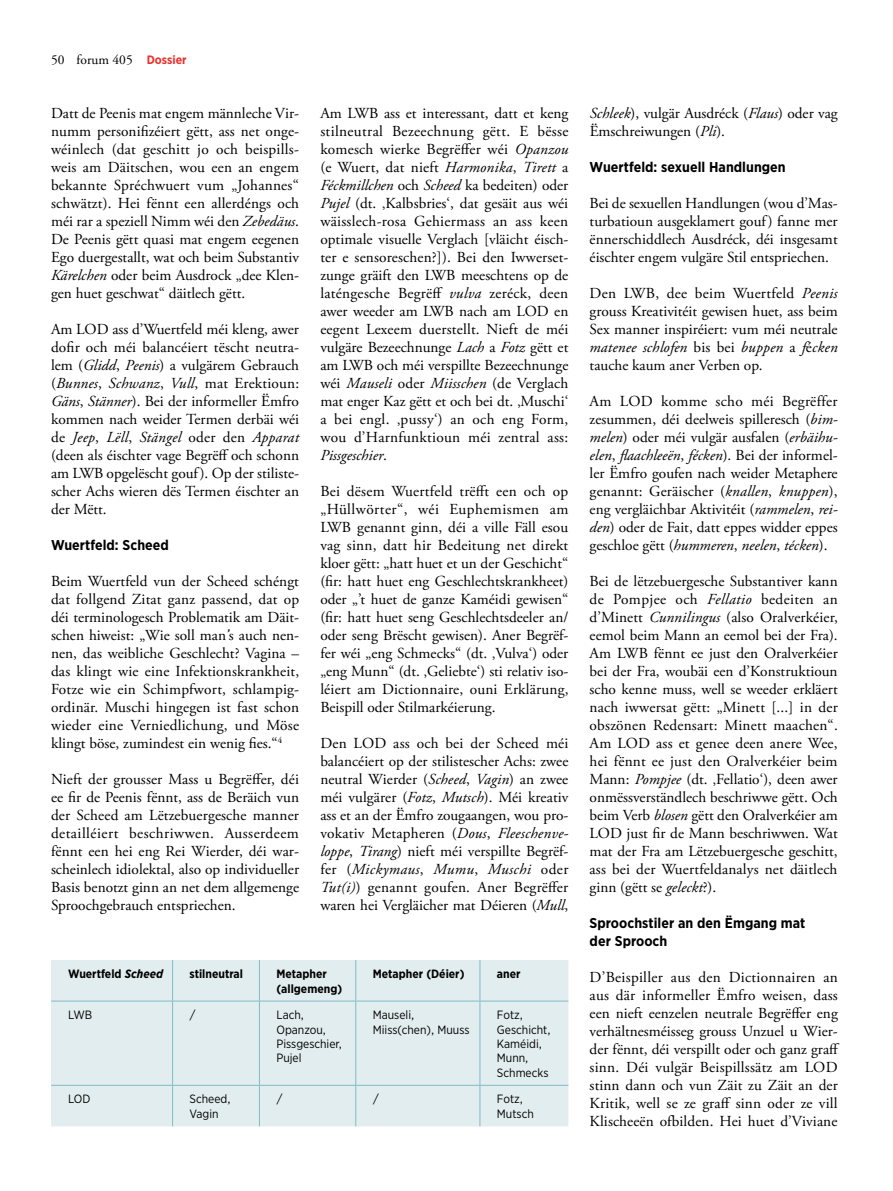
<style>
.page{position:relative;width:893px;height:1191px;background:#fff}
.page>*{position:absolute;margin:0;border:0;box-sizing:border-box;transform-origin:0 0}
.t1{font:15.3px/18px "Adobe Garamond Pro";color:#000;text-align:justify}
.t2{font:700 14.25px/18px "Gotham Narrow";letter-spacing:.005em;color:#000}
.t3{font:13.5px "Adobe Garamond Pro";color:#000}
.t4{font:12px/14.4px "Gotham Narrow";color:#000}
.t5{font:700 12px/14.4px "Gotham Narrow";color:#000}
.s1{font-family:"Gotham Narrow";font-weight:700;font-size:12.15px;color:#ee312d}
.s2{font-style:italic}
.s3{font-family:"PT Sans";font-style:italic}
</style>
<div class="page">
<div style="left:51px;top:960px;width:517px;height:166px;background:#e2edef"></div>
<hr style="left:172px;top:960px;width:1px;height:40px;background:#7ebcc6">
<hr style="left:259px;top:960px;width:1px;height:40px;background:#7ebcc6">
<hr style="left:355px;top:960px;width:1px;height:40px;background:#7ebcc6">
<hr style="left:480px;top:960px;width:1px;height:40px;background:#7ebcc6">
<hr style="left:51px;top:1000px;width:122px;height:1px;background:#7ebcc6">
<hr style="left:173px;top:1000px;width:86px;height:1px;background:#7ebcc6">
<hr style="left:172px;top:1001px;width:1px;height:84px;background:#7ebcc6">
<hr style="left:259px;top:1000px;width:97px;height:1px;background:#7ebcc6">
<hr style="left:259px;top:1001px;width:1px;height:84px;background:#7ebcc6">
<hr style="left:356px;top:1000px;width:124px;height:1px;background:#7ebcc6">
<hr style="left:355px;top:1001px;width:1px;height:84px;background:#7ebcc6">
<hr style="left:480px;top:1000px;width:88px;height:1px;background:#7ebcc6">
<hr style="left:480px;top:1001px;width:1px;height:84px;background:#7ebcc6">
<hr style="left:51px;top:1085px;width:122px;height:1px;background:#7ebcc6">
<hr style="left:173px;top:1085px;width:86px;height:1px;background:#7ebcc6">
<hr style="left:172px;top:1085px;width:1px;height:41px;background:#7ebcc6">
<hr style="left:259px;top:1085px;width:97px;height:1px;background:#7ebcc6">
<hr style="left:259px;top:1085px;width:1px;height:41px;background:#7ebcc6">
<hr style="left:356px;top:1085px;width:124px;height:1px;background:#7ebcc6">
<hr style="left:355px;top:1085px;width:1px;height:41px;background:#7ebcc6">
<hr style="left:480px;top:1085px;width:88px;height:1px;background:#7ebcc6">
<hr style="left:480px;top:1085px;width:1px;height:41px;background:#7ebcc6">
<p class="t3" style="left:51px;top:52px;width:137px">50 forum 405 <span class="s1">Dossier</span></p>
<p class="t1" style="left:51px;top:105px;width:250px">Datt de Peenis mat engem männleche Vir&shy;numm personifizéiert gëtt, ass net onge&shy;wéinlech (dat geschitt jo och beispills&shy;weis am Däitschen, wou een an engem bekannte Spréchwuert vum „Johannes“ schwätzt). Hei fënnt een allerdéngs och méi rar a speziell Nimm wéi den <span class="s2">Zebedäus</span>.<br>De Peenis gëtt quasi mat engem eegenen Ego duergestallt, wat och beim Substantiv <span class="s2">Kärelchen</span> oder beim Ausdrock „dee Klen&shy;gen huet geschwat“ däitlech gëtt.</p>
<p class="t1" style="left:51px;top:321px;width:250px">Am LOD ass d’Wuertfeld méi kleng, awer dofir och méi balancéiert tëscht neutra&shy;lem (<span class="s2">Glidd</span>, <span class="s2">Peenis</span>) a vulgärem Gebrauch (<span class="s2">Bunnes</span>, <span class="s2">Schwanz</span>, <span class="s2">Vull</span>, mat Erektioun:<br><span class="s2">Gäns</span>, <span class="s2">Stänner</span>). Bei der informeller Ëmfro kommen nach weider Termen derbäi wéi de <span class="s2">Jeep</span>, <span class="s2">Lëll</span>, <span class="s2">Stängel</span> oder den <span class="s2">Apparat </span>(deen als éischter vage Begrëff och schonn am LWB opgelëscht gouf). Op der stiliste&shy;scher Achs wieren dës Termen éischter an der Mëtt.</p>
<p class="t2" style="left:51px;top:536px;width:119px">Wuertfeld: Scheed</p>
<p class="t1" style="left:51px;top:573px;width:250px">Beim Wuertfeld vun der Scheed schéngt dat follgend Zitat ganz passend, dat op déi terminologesch Problematik am Däit&shy;schen hiweist: „Wie soll man<span class="s3">’</span>s auch nen&shy;nen, das weibliche Geschlecht? Vagina – das klingt wie eine Infektionskrankheit, Fotze wie ein Schimpfwort, schlampig&shy;ordinär. Muschi hingegen ist fast schon wieder eine Verniedlichung, und Möse klingt böse, zumindest ein wenig fies.“<sup>4</sup></p>
<p class="t1" style="left:51px;top:771px;width:250px">Nieft der grousser Mass u Begrëffer, déi ee fir de Peenis fënnt, ass de Beräich vun der Scheed am Lëtzebuergesche manner detailléiert beschriwwen. Ausserdeem fënnt een hei eng Rei Wierder, déi war&shy;scheinlech idiolektal, also op individueller Basis benotzt ginn an net dem allgemenge Sproochgebrauch entspriechen.</p>
<p class="t1" style="left:320px;top:105px;width:250px">Am LWB ass et interessant, datt et keng stilneutral Bezeechnung gëtt. E bësse komesch wierke Begrëffer wéi <span class="s2">Opanzou </span>(e Wuert, dat nieft <span class="s2">Harmonika</span>, <span class="s2">Tirett</span> a <span class="s2">Féckmillchen</span> och <span class="s2">Scheed</span> ka bedeiten) oder <span class="s2">Pujel</span> (dt. ‚Kalbsbries‘, dat gesäit aus wéi wäisslech-rosa Gehiermass an ass keen optimale visuelle Verglach [vläicht éisch&shy;ter e sensoreschen?]). Bei den Iwwerset&shy;zunge gräift den LWB meeschtens op de laténgesche Begrëff <span class="s2">vulva</span> zeréck, deen awer weeder am LWB nach am LOD en eegent Lexeem duerstellt. Nieft de méi vulgäre Bezeechnunge <span class="s2">Lach</span> a <span class="s2">Fotz</span> gëtt et am LWB och méi verspillte Bezeechnunge wéi <span class="s2">Mauseli</span> oder <span class="s2">Miisschen</span> (de Verglach mat enger Kaz gëtt et och bei dt. ‚Muschi‘ a bei engl. ‚pussy‘) an och eng Form, wou d’Harnfunktioun méi zentral ass:<br><span class="s2">Pissgeschier</span>.</p>
<p class="t1" style="left:320px;top:483px;width:250px">Bei dësem Wuertfeld trëfft een och op „Hüllwörter“, wéi Euphemismen am LWB genannt ginn, déi a ville Fäll esou vag sinn, datt hir Bedeitung net direkt kloer gëtt: „hatt huet et un der Geschicht“ (fir: hatt huet eng Geschlechtskrankheet) oder „’t huet de ganze Kaméidi gewisen“ (fir: hatt huet seng Geschlechtsdeeler an/ oder seng Brëscht gewisen). Aner Begrëf&shy;fer wéi „eng Schmecks“ (dt. ‚Vulva‘) oder „eng Munn“ (dt. ‚Geliebte‘) sti relativ iso&shy;léiert am Dictionnaire, ouni Erklärung, Beispill oder Stilmarkéierung.</p>
<p class="t1" style="left:320px;top:735px;width:250px">Den LOD ass och bei der Scheed méi balancéiert op der stilistescher Achs: zwee neutral Wierder (<span class="s2">Scheed</span>, <span class="s2">Vagin</span>) an zwee méi vulgärer (<span class="s2">Fotz</span>, <span class="s2">Mutsch</span>). Méi kreativ ass et an der Ëmfro zougaangen, wou pro&shy;vokativ Metapheren (<span class="s2">Dous</span>, <span class="s2">Fleeschenve&shy;loppe</span>, <span class="s2">Tirang</span>) nieft méi verspillte Begrëf&shy;fer (<span class="s2">Mickymaus</span>, <span class="s2">Mumu</span>, <span class="s2">Muschi</span> oder <span class="s2">Tut(i)</span>) genannt goufen. Aner Begrëffer waren hei Vergläicher mat Déieren (<span class="s2">Mull</span>,</p>
<p class="t5" style="left:68px;top:966px;width:96px">Wuertfeld <span class="s2">Scheed</span></p>
<p class="t5" style="left:190px;top:966px;width:55px">stilneutral</p>
<p class="t5" style="left:276px;top:966px;width:67px">Metapher (allgemeng)</p>
<p class="t5" style="left:373px;top:966px;width:93px">Metapher (Déier)</p>
<p class="t5" style="left:497px;top:966px;width:25px">aner</p>
<p class="t4" style="left:68px;top:1007px;width:26px">LWB</p>
<p class="t4" style="left:190px;top:1007px;width:8px">/</p>
<p class="t4" style="left:276px;top:1007px;width:67px">Lach,<br>Opanzou,<br>Pissgeschier,<br>Pujel</p>
<p class="t4" style="left:373px;top:1007px;width:98px">Mauseli,<br>Miiss(chen), Muuss</p>
<p class="t4" style="left:497px;top:1007px;width:55px">Fotz,<br>Geschicht,<br>Kaméidi,<br>Munn,<br>Schmecks</p>
<p class="t4" style="left:68px;top:1091px;width:24px">LOD</p>
<p class="t4" style="left:190px;top:1091px;width:43px">Scheed,<br>Vagin</p>
<p class="t4" style="left:276px;top:1091px;width:8px">/</p>
<p class="t4" style="left:373px;top:1091px;width:8px">/</p>
<p class="t4" style="left:497px;top:1091px;width:38px">Fotz,<br>Mutsch</p>
<p class="t1" style="left:590px;top:105px;width:250px"><span class="s2">Schleek</span>), vulgär Ausdréck (<span class="s2">Flaus</span>) oder vag<br>Ëmschreiwungen (<span class="s2">Pli</span>).</p>
<p class="t2" style="left:590px;top:158px;width:198px">Wuertfeld: sexuell Handlungen</p>
<p class="t1" style="left:590px;top:195px;width:250px">Bei de sexuellen Handlungen (wou d’Mas&shy;turbatioun ausgeklamert gouf) fanne mer ënnerschiddlech Ausdréck, déi insgesamt éischter engem vulgäre Stil entspriechen.</p>
<p class="t1" style="left:590px;top:285px;width:250px">Den LWB, dee beim Wuertfeld <span class="s2">Peenis </span>grouss Kreativitéit gewisen huet, ass beim Sex manner inspiréiert: vum méi neutrale <span class="s2">matenee schlofen</span> bis bei <span class="s2">buppen</span> a <span class="s2">f</span>é<span class="s2">cken </span>tauche kaum aner Verben op.</p>
<p class="t1" style="left:590px;top:393px;width:250px">Am LOD komme scho méi Begrëffer zesummen, déi deelweis spilleresch (<span class="s2">bim&shy;melen</span>) oder méi vulgär ausfalen (<span class="s2">erbäihu&shy;elen</span>, <span class="s2">flaachleeën</span>, <span class="s2">fécken</span>). Bei der informel&shy;ler Ëmfro goufen nach weider Metaphere genannt: Geräischer (<span class="s2">knallen</span>, <span class="s2">knuppen</span>), eng vergläichbar Aktivitéit (<span class="s2">rammelen</span>, <span class="s2">rei&shy;den</span>) oder de Fait, datt eppes widder eppes geschloe gëtt (<span class="s2">hummeren</span>, <span class="s2">neelen</span>, <span class="s2">técken</span>).</p>
<p class="t1" style="left:590px;top:573px;width:250px">Bei de lëtzebuergesche Substantiver kann de Pompjee och <span class="s2">Fellatio</span> bedeiten an d’Minett <span class="s2">Cunnilingus</span> (also Oralverkéier, eemol beim Mann an eemol bei der Fra).<br>Am LWB fënnt ee just den Oralverkéier bei der Fra, woubäi een d’Konstruktioun scho kenne muss, well se weeder erkläert nach iwwersat gëtt: „Minett [...] in der obszönen Redensart: Minett maachen“.<br>Am LOD ass et genee deen anere Wee, hei fënnt ee just den Oralverkéier beim Mann: <span class="s2">Pompjee</span> (dt. ‚Fellatio‘), deen awer onmëssverständlech beschriwwe gëtt. Och beim Verb <span class="s2">blosen</span> gëtt den Oralverkéier am LOD just fir de Mann beschriwwen. Wat mat der Fra am Lëtzebuergesche geschitt, ass bei der Wuertfeldanalys net däitlech ginn (gëtt se <span class="s2">geleckt</span>?).</p>
<p class="t2" style="left:590px;top:914px;width:217px">Sproochstiler an den Ëmgang mat der Sprooch</p>
<p class="t1" style="left:590px;top:969px;width:251px;text-align:left">D’Beispiller aus den Dictionnairen an aus där informeller Ëmfro weisen, dass een nieft eenzelen neutrale Begrëffer eng verhältnesméisseg grouss Unzuel u Wier&shy;der fënnt, déi verspillt oder och ganz graff sinn. Déi vulgär Beispillssätz am LOD stinn dann och vun Zäit zu Zäit an der Kritik, well se ze graff sinn oder ze vill Klischeeën ofbilden. Hei huet d’Viviane</p>
</div>
